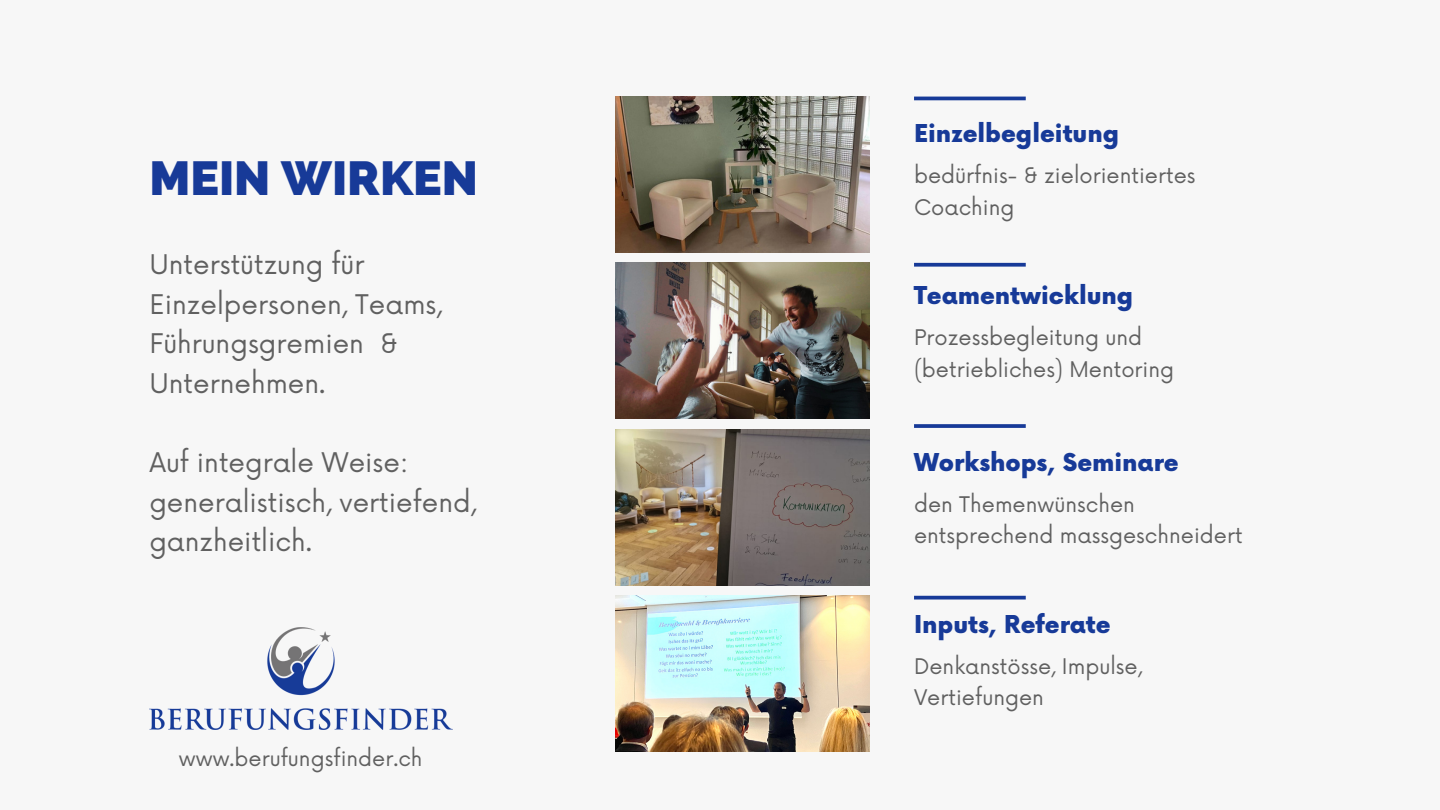
<style>
.page{position:relative;width:1440px;height:810px;background:#f7f7f7}
.page>*{position:absolute;margin:0;border:0;box-sizing:border-box;transform-origin:0 0}
.t1{font:800 48px "Raleway";color:#173a98}
.t2{font:26.4px/39.6px "Now";color:#606060}
.t3{font:900 24px "Now";color:#173a98}
.t4{font:21px/31.5px "Now";color:#606060}
</style>
<div class="page">
<img style="left:616px;top:97px;width:253px;height:155px">
<img style="left:616px;top:263px;width:253px;height:156px">
<img style="left:616px;top:429px;width:253px;height:156px">
<img style="left:616px;top:596px;width:253px;height:156px">
<hr style="left:914px;top:97px;width:112px;height:3px;background:#173a98">
<svg style="left:914px;top:263px;width:112px;height:4px"></svg>
<svg style="left:914px;top:424px;width:112px;height:4px"></svg>
<svg style="left:914px;top:596px;width:112px;height:4px"></svg>
<img style="left:149px;top:627px;width:303px;height:102px">
<p class="t1" style="left:149px;top:150px;width:330px">MEIN WIRKEN</p>
<p class="t2" style="left:149px;top:246px;width:294px">Unterstützung für<br>Einzelpersonen, Teams,<br>Führungsgremien &amp;<br>Unternehmen.</p>
<p class="t2" style="left:149px;top:444px;width:328px">Auf integrale Weise: generalistisch, vertiefend, ganzheitlich.</p>
<p class="t4" style="left:179px;top:744px;width:245px">www.berufungsfinder.ch</p>
<p class="t3" style="left:914px;top:121px;width:207px">Einzelbegleitung</p>
<p class="t4" style="left:914px;top:161px;width:283px">bedürfnis- &amp; zielorientiertes<br>Coaching</p>
<p class="t3" style="left:914px;top:283px;width:221px">Teamentwicklung</p>
<p class="t4" style="left:914px;top:323px;width:262px">Prozessbegleitung und (betriebliches) Mentoring</p>
<p class="t3" style="left:914px;top:449px;width:266px">Workshops, Seminare</p>
<p class="t4" style="left:914px;top:489px;width:330px">den Themenwünschen entsprechend massgeschneidert</p>
<p class="t3" style="left:914px;top:611px;width:198px">Inputs, Referate</p>
<p class="t4" style="left:914px;top:651px;width:230px">Denkanstösse, Impulse,<br>Vertiefungen</p>
</div>
